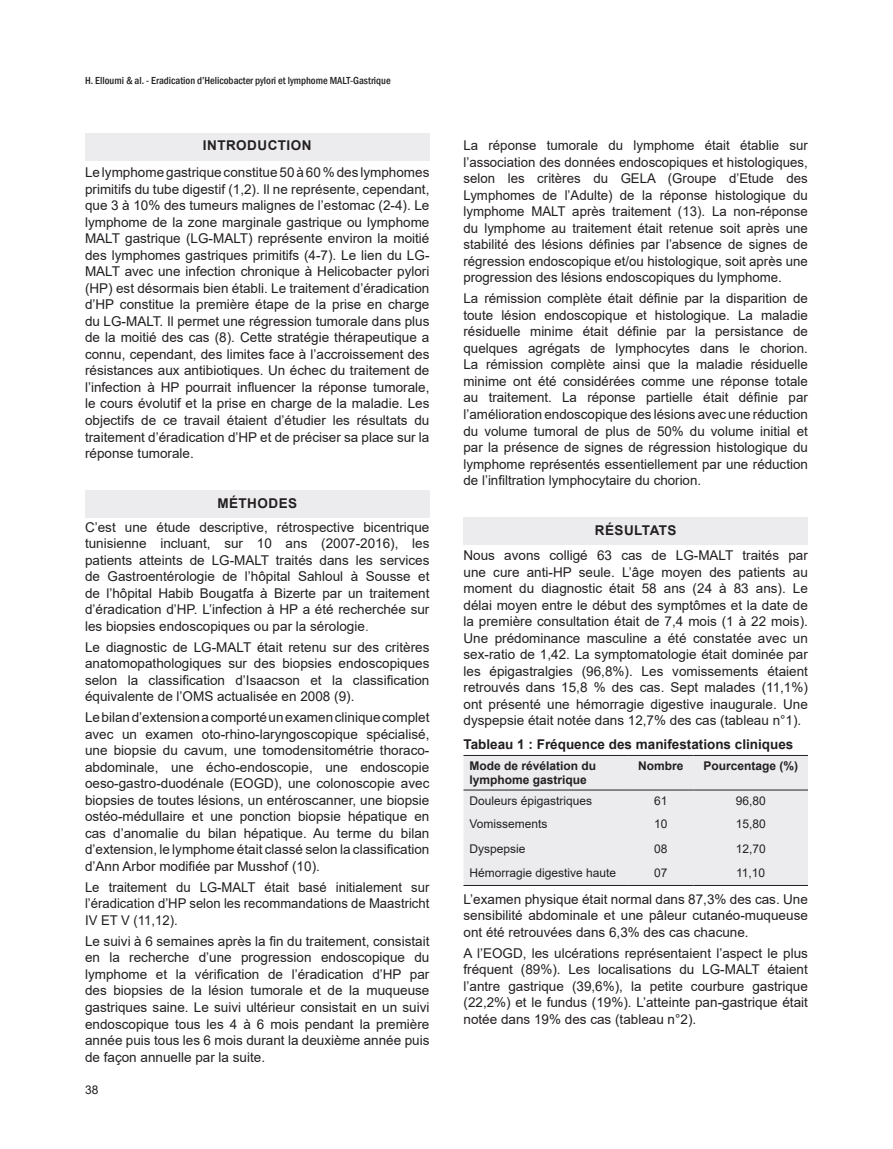
<style>
.page{position:relative;width:893px;height:1149px;background:#fff}
.page>*{position:absolute;margin:0;border:0;box-sizing:border-box;transform-origin:0 0}
.t1{font:13.5px/16.5px "Arial";color:#231f20;text-align:justify}
.t2{font:700 13.5px "Arial";color:#231f20}
.t3{font:700 13.5px "Arial";letter-spacing:.035em;color:#231f20}
.t4{font:12px "Arial";color:#231f20}
.t5{font:700 12px/13.8px "Arial";color:#231f20}
.t6{font:500 condensed 10.5px "Franklin Gothic";color:#231f20}
.s1{color:#4c4c4c}
</style>
<div class="page">
<div style="left:85px;top:133px;width:344px;height:27px;background:#ececee"></div>
<div style="left:85px;top:490px;width:344px;height:27px;background:#ececee"></div>
<div style="left:463px;top:517px;width:345px;height:27px;background:#ececee"></div>
<div style="left:463px;top:756px;width:345px;height:128px;background:#ececee"></div>
<hr style="left:463px;top:884px;width:165px;height:1px;background:#231f20">
<hr style="left:628px;top:884px;width:65px;height:1px;background:#231f20">
<hr style="left:693px;top:884px;width:115px;height:1px;background:#231f20">
<hr style="left:463px;top:755px;width:165px;height:1px;background:#231f20">
<hr style="left:628px;top:755px;width:65px;height:1px;background:#231f20">
<hr style="left:693px;top:755px;width:115px;height:1px;background:#231f20">
<hr style="left:463px;top:789px;width:165px;height:1px;background:#231f20">
<hr style="left:628px;top:789px;width:65px;height:1px;background:#231f20">
<hr style="left:693px;top:789px;width:115px;height:1px;background:#231f20">
<p class="t6" style="left:85px;top:74px;width:307px">H. Elloumi &amp; al. - Eradication d’Helicobacter pylori et lymphome MALT-Gastrique</p>
<p class="t3" style="left:203px;top:136px;width:110px">INTRODUCTION</p>
<p class="t1" style="left:85px;top:164px;width:346px">Le lymphome gastrique constitue 50 à 60 % des lymphomes primitifs du tube digestif (1,2). Il ne représente, cependant, que 3 à 10% des tumeurs malignes de l’estomac (2-4). Le lymphome de la zone marginale gastrique ou lymphome MALT gastrique (LG-MALT) représente environ la moitié des lymphomes gastriques primitifs (4-7). Le lien du LG-MALT avec une infection chronique à Helicobacter pylori (HP) est désormais bien établi. Le traitement d’éradication d’HP constitue la première étape de la prise en charge du LG-MALT. Il permet une régression tumorale dans plus de la moitié des cas (8). Cette stratégie thérapeutique a connu, cependant, des limites face à l’accroissement des résistances aux antibiotiques. Un échec du traitement de l’infection à HP pourrait influencer la réponse tumorale, le cours évolutif et la prise en charge de la maladie. Les objectifs de ce travail étaient d’étudier les résultats du traitement d’éradication d’HP et de préciser sa place sur la réponse tumorale.</p>
<p class="t3" style="left:217px;top:493px;width:81px">MÉTHODES</p>
<p class="t1" style="left:85px;top:518px;width:346px">C’est une étude descriptive, rétrospective bicentrique tunisienne incluant, sur 10 ans (2007-2016), les patients atteints de LG-MALT traités dans les services de Gastroentérologie de l’hôpital Sahloul à Sousse et de l’hôpital Habib Bougatfa à Bizerte par un traitement d’éradication d’HP. L’infection à HP a été recherchée sur les biopsies endoscopiques ou par la sérologie<span class="s1">.</span></p>
<p class="t1" style="left:85px;top:638px;width:346px">Le diagnostic de LG-MALT était retenu sur des critères anatomopathologiques sur des biopsies endoscopiques selon la classification d’Isaacson et la classification équivalente de l’OMS actualisée en 2008 (9).</p>
<p class="t1" style="left:85px;top:709px;width:346px">Le bilan d’extension a comporté un examen clinique complet avec un examen oto-rhino-laryngoscopique spécialisé, une biopsie du cavum, une tomodensitométrie thoraco&shy;abdominale, une écho-endoscopie, une endoscopie oeso-gastro-duodénale (EOGD), une colonoscopie avec biopsies de toutes lésions, un entéroscanner, une biopsie ostéo-médullaire et une ponction biopsie hépatique en cas d’anomalie du bilan hépatique. Au terme du bilan d’extension, le lymphome était classé selon la classification d’Ann Arbor modifiée par Musshof (10).</p>
<p class="t1" style="left:85px;top:878px;width:346px">Le traitement du LG-MALT était basé initialement sur l’éradication d’HP selon les recommandations de Maastricht IV ET V (11,12).</p>
<p class="t1" style="left:85px;top:932px;width:346px">Le suivi à 6 semaines après la fin du traitement, consistait en la recherche d’une progression endoscopique du lymphome et la vérification de l’éradication d’HP par des biopsies de la lésion tumorale et de la muqueuse gastriques saine. Le suivi ultérieur consistait en un suivi endoscopique tous les 4 à 6 mois pendant la première année puis tous les 6 mois durant la deuxième année puis de façon annuelle par la suite.</p>
<p class="t4" style="left:85px;top:1081px;width:15px">38</p>
<p class="t1" style="left:463px;top:137px;width:346px">La réponse tumorale du lymphome était établie sur l’association des données endoscopiques et histologiques, selon les critères du GELA (Groupe d’Etude des Lymphomes de l’Adulte) de la réponse histologique du lymphome MALT après traitement (13). La non-réponse du lymphome au traitement était retenue soit après une stabilité des lésions définies par l’absence de signes de régression endoscopique et/ou histologique, soit après une progression des lésions endoscopiques du lymphome.</p>
<p class="t1" style="left:463px;top:290px;width:346px">La rémission complète était définie par la disparition de toute lésion endoscopique et histologique. La maladie résiduelle minime était définie par la persistance de quelques agrégats de lymphocytes dans le chorion.<br>La rémission complète ainsi que la maladie résiduelle minime ont été considérées comme une réponse totale au traitement. La réponse partielle était définie par l’amélioration endoscopique des lésions avec une réduction du volume tumoral de plus de 50% du volume initial et par la présence de signes de régression histologique du lymphome représentés essentiellement par une réduction de l’infiltration lymphocytaire du chorion.</p>
<p class="t3" style="left:595px;top:520px;width:83px">RÉSULTATS</p>
<p class="t1" style="left:463px;top:547px;width:346px">Nous avons colligé 63 cas de LG-MALT traités par une cure anti-HP seule. L’âge moyen des patients au moment du diagnostic était 58 ans (24 à 83 ans). Le délai moyen entre le début des symptômes et la date de la première consultation était de 7,4 mois (1 à 22 mois).<br>Une prédominance masculine a été constatée avec un sex-ratio de 1,42. La symptomatologie était dominée par les épigastralgies (96,8%). Les vomissements étaient retrouvés dans 15,8 % des cas. Sept malades (11,1%) ont présenté une hémorragie digestive inaugurale. Une dyspepsie était notée dans 12,7% des cas (tableau n°1).</p>
<p class="t2" style="left:463px;top:734px;width:331px">Tableau 1 : Fréquence des manifestations cliniques</p>
<p class="t5" style="left:469px;top:759px;width:128px">Mode de révélation du lymphome gastrique</p>
<p class="t5" style="left:638px;top:759px;width:47px">Nombre</p>
<p class="t5" style="left:703px;top:759px;width:96px">Pourcentage (%)</p>
<p class="t4" style="left:469px;top:792px;width:124px">Douleurs épigastriques</p>
<p class="t4" style="left:654px;top:792px;width:15px">61</p>
<p class="t4" style="left:736px;top:792px;width:32px">96,80</p>
<p class="t4" style="left:469px;top:815px;width:80px">Vomissements</p>
<p class="t4" style="left:654px;top:815px;width:15px">10</p>
<p class="t4" style="left:736px;top:815px;width:32px">15,80</p>
<p class="t4" style="left:469px;top:839px;width:58px">Dyspepsie</p>
<p class="t4" style="left:654px;top:839px;width:15px">08</p>
<p class="t4" style="left:736px;top:839px;width:32px">12,70</p>
<p class="t4" style="left:469px;top:864px;width:148px">Hémorragie digestive haute</p>
<p class="t4" style="left:654px;top:864px;width:15px">07</p>
<p class="t4" style="left:736px;top:864px;width:31px">11,10</p>
<p class="t1" style="left:463px;top:890px;width:346px">L’examen physique était normal dans 87,3% des cas. Une sensibilité abdominale et une pâleur cutanéo-muqueuse ont été retrouvées dans 6,3% des cas chacune.</p>
<p class="t1" style="left:463px;top:944px;width:346px">A l’EOGD, les ulcérations représentaient l’aspect le plus fréquent (89%). Les localisations du LG-MALT étaient l’antre gastrique (39,6%), la petite courbure gastrique (22,2%) et le fundus (19%). L’atteinte pan-gastrique était notée dans 19% des cas (tableau n°2).</p>
</div>
